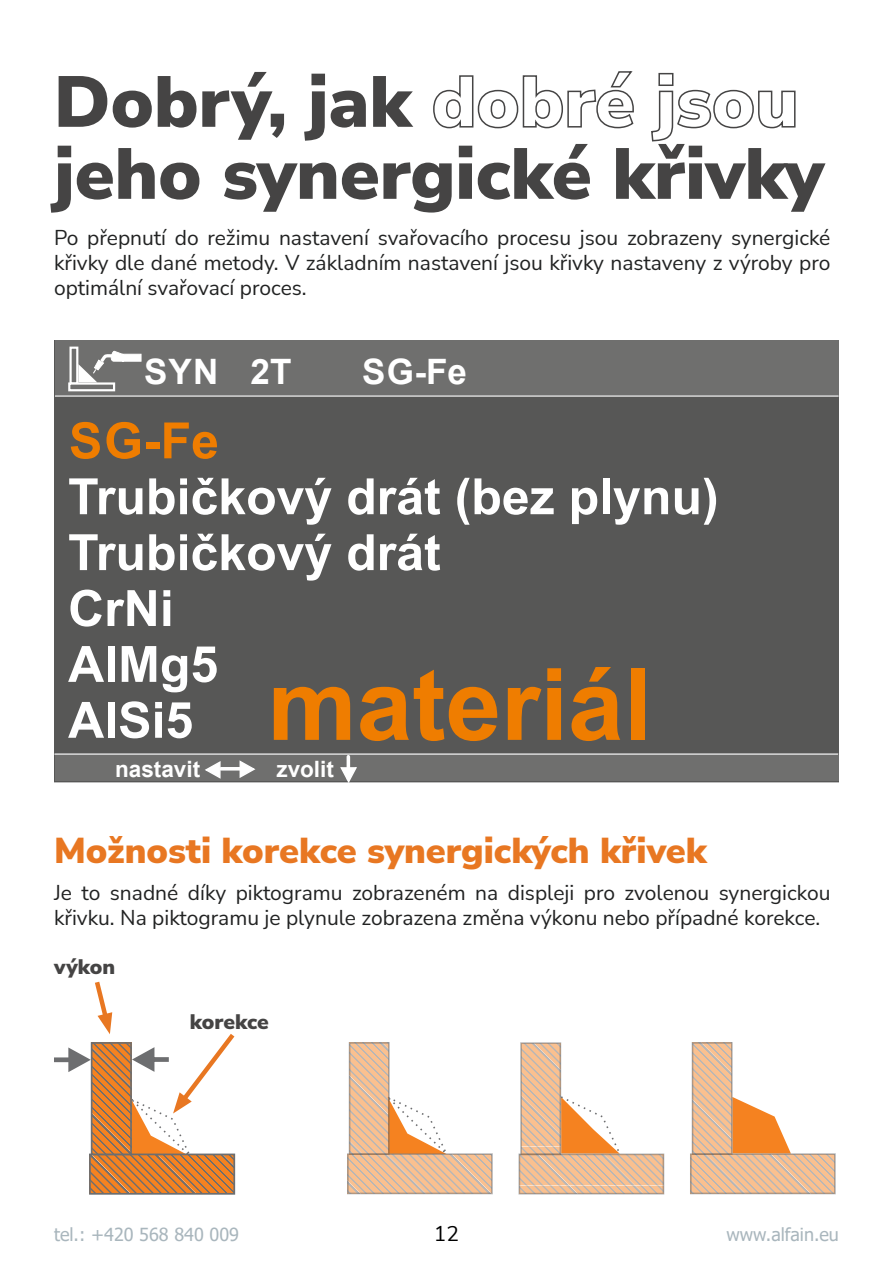
<style>
.page{position:relative;width:893px;height:1263px;background:#fff}
.page>*{position:absolute;margin:0;border:0;box-sizing:border-box;transform-origin:0 0}
.t1{font:700 100.05px "Arial";color:#ef7d00}
.t2{font:900 72px/72px "Nunito Sans";color:#454444}
.t3{font:700 50.1px/55.9px "Arial";color:#fff}
.t4{font:700 50.1px "Arial";color:#ef7d00}
.t5{font:900 36px "Nunito Sans";color:#e87722}
.t6{font:700 34.95px "Arial";letter-spacing:.035em;color:#fff}
.t7{font:700 22.5px "Arial";color:#fff}
.t8{font:21px/25.2px "Nunito Sans";color:#212222;text-align:justify}
.t9{font:900 21px "Nunito Sans";letter-spacing:-.005em;color:#454444}
.t10{font:21px "Nunito Sans";color:#000}
.t11{font:18px "Tahoma";color:#a9b6bd}
.s1{font-size:50.1px;color:#fff}
</style>
<div class="page">
<svg style="left:54px;top:1047px;width:37px;height:25px"></svg>
<svg style="left:92px;top:1156px;width:140px;height:36px;background:#d27d35"></svg>
<div style="left:89px;top:1153px;width:146px;height:42px;border:2px solid #6d6e70"></div>
<svg style="left:94px;top:1045px;width:35px;height:107px;background:#d27d35"></svg>
<div style="left:91px;top:1042px;width:41px;height:113px;border:2px solid #6d6e70"></div>
<div style="left:55px;top:341px;width:783px;height:441px;background:#575756"></div>
<div style="left:55px;top:341px;width:784px;height:56px;background:#6f6f6e"></div>
<div style="left:55px;top:754px;width:783px;height:27px;background:#6f6f6e"></div>
<hr style="left:54px;top:753px;width:784px;height:2px;background:#dadada">
<hr style="left:55px;top:395px;width:783px;height:2px;background:#dadada">
<div style="left:69px;top:347px;width:9px;height:38px;border:2px solid #fff"></div>
<svg style="left:78px;top:351px;width:63px;height:31px"></svg>
<div style="left:68px;top:382px;width:47px;height:9px;border:2px solid #fff"></div>
<svg style="left:205px;top:761px;width:17px;height:18px"></svg>
<svg style="left:238px;top:760px;width:18px;height:18px"></svg>
<hr style="left:221px;top:767px;width:29px;height:3px;background:#fff">
<svg style="left:339px;top:766px;width:19px;height:17px"></svg>
<hr style="left:347px;top:757px;width:3px;height:22px;background:#fff">
<svg style="left:95px;top:981px;width:17px;height:53px"></svg>
<svg style="left:129px;top:1034px;width:107px;height:124px"></svg>
<svg style="left:733px;top:1097px;width:58px;height:56px"></svg>
<svg style="left:693px;top:1156px;width:140px;height:35px;background:#e8bd99"></svg>
<svg style="left:695px;top:1045px;width:35px;height:107px;background:#e8bd99"></svg>
<div style="left:692px;top:1042px;width:41px;height:113px;border:2px solid #6d6e70"></div>
<svg style="left:561px;top:1095px;width:58px;height:58px"></svg>
<svg style="left:521px;top:1156px;width:140px;height:35px;background:#e9be9a"></svg>
<svg style="left:523px;top:1045px;width:35px;height:107px;background:#e8be9a"></svg>
<div style="left:520px;top:1042px;width:41px;height:113px;border:2px solid #6d6e70"></div>
<svg style="left:390px;top:1098px;width:56px;height:55px"></svg>
<svg style="left:350px;top:1156px;width:140px;height:35px;background:#e8bd99"></svg>
<svg style="left:352px;top:1045px;width:35px;height:107px;background:#e9bd99"></svg>
<div style="left:349px;top:1042px;width:41px;height:113px;border:2px solid #6d6e70"></div>
<h2 class="t2" style="left:54px;top:63px;width:771px">Dobrý, jak dobré jsou jeho synergické křivky</h2>
<p class="t8" style="left:54px;top:224px;width:778px">Po přepnutí do režimu nastavení svařovacího procesu jsou zobrazeny synergické křivky dle dané metody. V základním nastavení jsou křivky nastaveny z výroby pro optimální svařovací proces.</p>
<h3 class="t6" style="left:144px;top:347px;width:149px">SYN 2T</h3>
<h3 class="t6" style="left:362px;top:347px;width:106px">SG-Fe</h3>
<h3 class="t4" style="left:69px;top:405px;width:151px">SG-Fe</h3>
<h3 class="t3" style="left:68px;top:469px;width:652px">Trubičkový drát (bez plynu)<br>Trubičkový drát<br>CrNi<br>AlMg5</h3>
<h1 class="t1" style="left:68px;top:634px;width:585px"><span class="s1">AlSi5</span> materiál</h1>
<p class="t7" style="left:115px;top:753px;width:87px">nastavit</p>
<p class="t7" style="left:276px;top:753px;width:59px">zvolit</p>
<h3 class="t5" style="left:54px;top:825px;width:654px">Možnosti korekce synergických křivek</h3>
<p class="t8" style="left:54px;top:879px;width:778px">Je to snadné díky piktogramu zobrazeném na displeji pro zvolenou synergickou křivku. Na piktogramu je plynule zobrazena změna výkonu nebo případné korekce.</p>
<p class="t9" style="left:54px;top:952px;width:63px">výkon</p>
<p class="t9" style="left:190px;top:1007px;width:80px">korekce</p>
<p class="t11" style="left:54px;top:1222px;width:187px">tel.: +420 568 840 009</p>
<p class="t10" style="left:434px;top:1219px;width:27px">12</p>
<p class="t11" style="left:726px;top:1222px;width:114px">www.alfain.eu</p>
</div>
